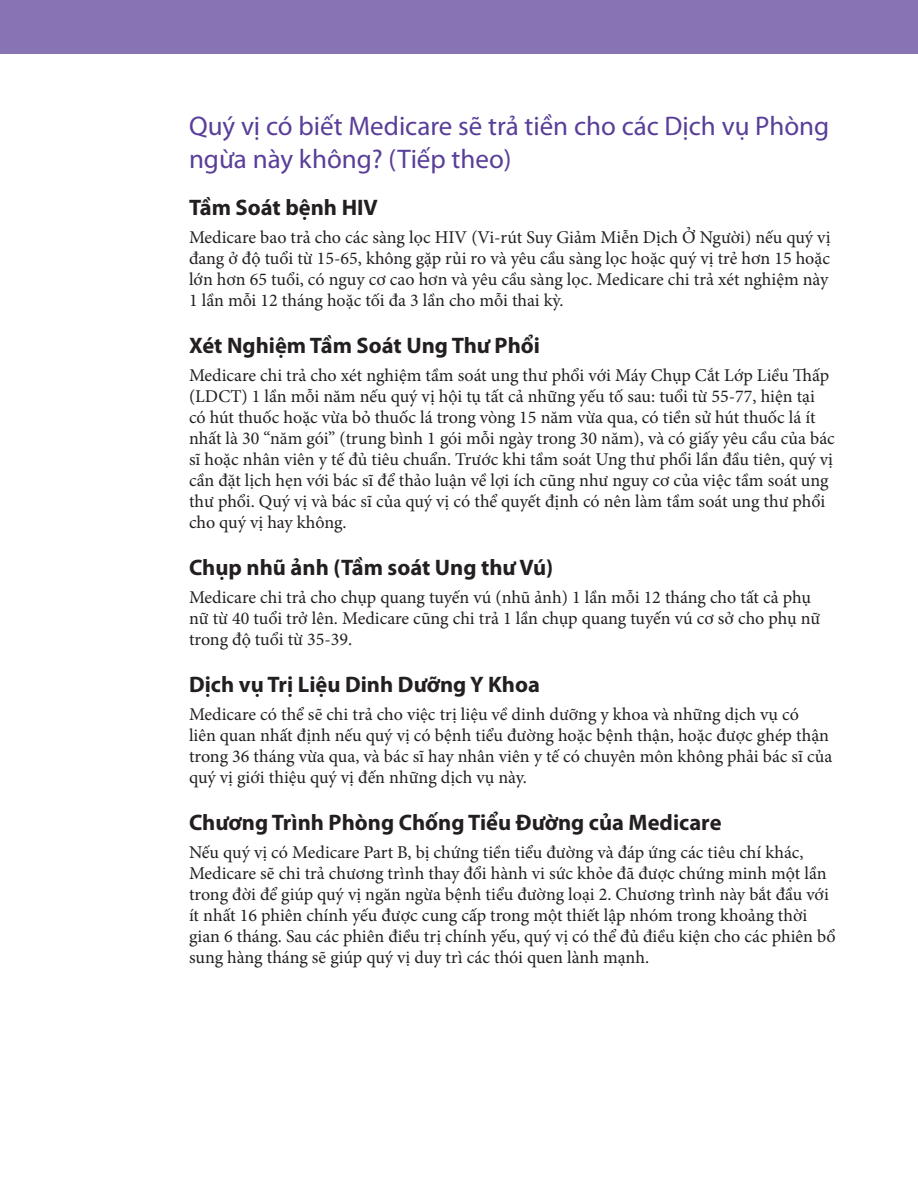
<style>
.page{position:relative;width:918px;height:1188px;background:#fff}
.page>*{position:absolute;margin:0;border:0;box-sizing:border-box;transform-origin:0 0}
.PS_Heading_2_cont{font:27px/32.4px "Myriad Pro";color:#593e99}
.PS_Heading_2{font:700 22.5px "Myriad Pro";color:#231f20}
.PS_text{font:18px/21px "Minion Pro";color:#231f20}
</style>
<div class="page">
<div style="left:0;top:0;width:918px;height:54px;background:#8674b5"></div>
<h2 class="PS_Heading_2_cont" style="left:189px;top:110px;width:642px">Quý vị có biết Medicare sẽ trả tiền cho các Dịch vụ Phòng ngừa này không? (Tiếp theo)</h2>
<h2 class="PS_Heading_2" style="left:189px;top:193px;width:190px">Tầm Soát bệnh HIV</h2>
<p class="PS_text" style="left:189px;top:227px;width:643px;text-align:justify">Medicare bao trả cho các sàng lọc HIV (Vi-rút Suy Giảm Miễn Dịch Ở Người) nếu quý vị đang ở độ tuổi từ 15-65, không gặp rủi ro và yêu cầu sàng lọc hoặc quý vị trẻ hơn 15 hoặc lớn hơn 65 tuổi, có nguy cơ cao hơn và yêu cầu sàng lọc. Medicare chi trả xét nghiệm này 1 lần mỗi 12 tháng hoặc tối đa 3 lần cho mỗi thai kỳ.</p>
<h2 class="PS_Heading_2" style="left:189px;top:331px;width:353px">Xét Nghiệm Tầm Soát Ung Thư Phổi</h2>
<p class="PS_text" style="left:189px;top:365px;width:647px">Medicare chi trả cho xét nghiệm tầm soát ung thư phổi với Máy Chụp Cắt Lớp Liều Thấp (LDCT) 1 lần mỗi năm nếu quý vị hội tụ tất cả những yếu tố sau: tuổi từ 55-77, hiện tại có hút thuốc hoặc vừa bỏ thuốc lá trong vòng 15 năm vừa qua, có tiền sử hút thuốc lá ít nhất là 30 “năm gói” (trung bình 1 gói mỗi ngày trong 30 năm), và có giấy yêu cầu của bác sĩ hoặc nhân viên y tế đủ tiêu chuẩn. Trước khi tầm soát Ung thư phổi lần đầu tiên, quý vị cần đặt lịch hẹn với bác sĩ để thảo luận về lợi ích cũng như nguy cơ của việc tầm soát ung thư phổi. Quý vị và bác sĩ của quý vị có thể quyết định có nên làm tầm soát ung thư phổi cho quý vị hay không.</p>
<h2 class="PS_Heading_2" style="left:189px;top:553px;width:366px">Chụp nhũ ảnh (Tầm soát Ung thư Vú)</h2>
<p class="PS_text" style="left:189px;top:587px;width:633px">Medicare chi trả cho chụp quang tuyến vú (nhũ ảnh) 1 lần mỗi 12 tháng cho tất cả phụ nữ từ 40 tuổi trở lên. Medicare cũng chi trả 1 lần chụp quang tuyến vú cơ sở cho phụ nữ trong độ tuổi từ 35-39.</p>
<h2 class="PS_Heading_2" style="left:189px;top:670px;width:352px">Dịch vụ Trị Liệu Dinh Dưỡng Y Khoa</h2>
<p class="PS_text" style="left:189px;top:704px;width:645px">Medicare có thể sẽ chi trả cho việc trị liệu về dinh dưỡng y khoa và những dịch vụ có<br>liên quan nhất định nếu quý vị có bệnh tiểu đường hoặc bệnh thận, hoặc được ghép thận trong 36 tháng vừa qua, và bác sĩ hay nhân viên y tế có chuyên môn không phải bác sĩ của quý vị giới thiệu quý vị đến những dịch vụ này.</p>
<h2 class="PS_Heading_2" style="left:189px;top:808px;width:534px">Chương Trình Phòng Chống Tiểu Đường của Medicare</h2>
<p class="PS_text" style="left:189px;top:842px;width:648px">Nếu quý vị có Medicare Part B, bị chứng tiền tiểu đường và đáp ứng các tiêu chí khác, Medicare sẽ chi trả chương trình thay đổi hành vi sức khỏe đã được chứng minh một lần trong đời để giúp quý vị ngăn ngừa bệnh tiểu đường loại 2. Chương trình này bắt đầu với ít nhất 16 phiên chính yếu được cung cấp trong một thiết lập nhóm trong khoảng thời gian 6 tháng. Sau các phiên điều trị chính yếu, quý vị có thể đủ điều kiện cho các phiên bổ sung hàng tháng sẽ giúp quý vị duy trì các thói quen lành mạnh.</p>
</div>
